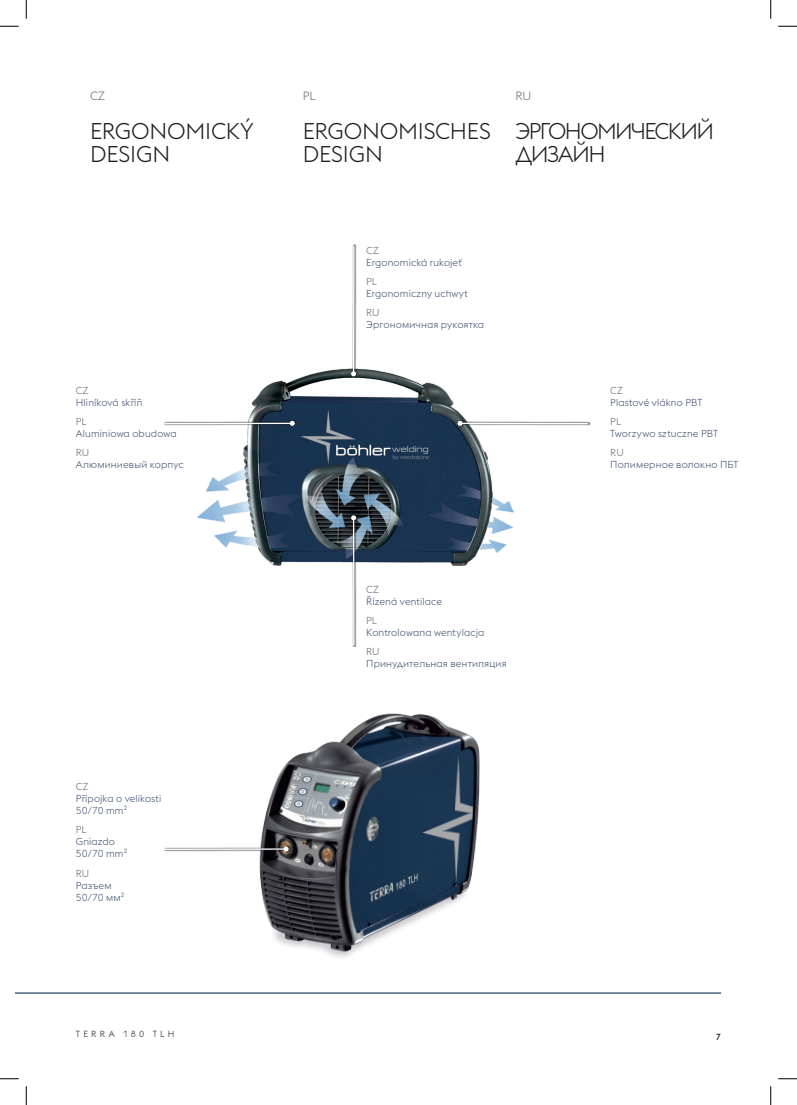
<style>
.page{position:relative;width:797px;height:1105px;background:#fff}
.page>*{position:absolute;margin:0;border:0;box-sizing:border-box;transform-origin:0 0}
.HL-2_single_column{font:300 22.5px/22.5px "voestalpine";letter-spacing:-.015em;color:#231f20}
.HL-2_single_column-2{font:300 22.5px/22.5px "voestalpine";letter-spacing:-.075em;color:#231f20}
.Language_single_colu{font:300 11.88px "voestalpine";color:#6c6d70}
.Caption_language{font:300 10px/12px "voestalpine";letter-spacing:.015em;color:#3e5172}
.Caption_language-2{font:300 10px "voestalpine";color:#6c6d70}
.t1{font:300 8.75px "voestalpine";letter-spacing:.365em;color:#231f20}
.t2{font:500 8.75px "voestalpine";color:#231f20}
</style>
<div class="page">
<hr style="left:16px;top:992px;width:705px;height:2px;background:#284264">
<img style="left:196px;top:368px;width:318px;height:197px">
<img style="left:259px;top:713px;width:221px;height:245px">
<div style="left:164px;top:419px;width:133px;height:8px;background:#231f20;opacity:.5"></div>
<hr style="left:164px;top:423px;width:128px;height:1px;background:#fff">
<svg style="left:290px;top:421px;width:5px;height:5px"></svg>
<div style="left:164px;top:845px;width:127px;height:8px;background:#231f20;opacity:.5"></div>
<hr style="left:164px;top:848px;width:122px;height:2px;background:#fff">
<svg style="left:283px;top:846px;width:5px;height:5px"></svg>
<div style="left:457px;top:419px;width:133px;height:8px;background:#231f20;opacity:.5"></div>
<hr style="left:460px;top:423px;width:128px;height:1px;background:#fff">
<svg style="left:457px;top:421px;width:5px;height:5px"></svg>
<div style="left:350px;top:245px;width:9px;height:133px;background:#231f20;opacity:.5"></div>
<hr style="left:353px;top:246px;width:1px;height:128px;background:#fff">
<svg style="left:351px;top:371px;width:5px;height:5px"></svg>
<div style="left:350px;top:514px;width:9px;height:133px;background:#231f20;opacity:.5"></div>
<hr style="left:353px;top:518px;width:1px;height:128px;background:#fff">
<svg style="left:351px;top:515px;width:5px;height:5px"></svg>
<svg style="left:0;top:25px;width:19px;height:2px"></svg>
<svg style="left:778px;top:25px;width:19px;height:2px"></svg>
<svg style="left:0;top:1078px;width:19px;height:1px"></svg>
<svg style="left:778px;top:1078px;width:19px;height:1px"></svg>
<svg style="left:25px;top:0;width:2px;height:19px"></svg>
<svg style="left:25px;top:1086px;width:2px;height:19px"></svg>
<svg style="left:770px;top:0;width:1px;height:19px"></svg>
<svg style="left:770px;top:1086px;width:1px;height:19px"></svg>
<p class="Language_single_colu" style="left:90px;top:89px;width:17px">CZ</p>
<p class="Language_single_colu" style="left:303px;top:89px;width:14px">PL</p>
<p class="Language_single_colu" style="left:515px;top:89px;width:17px">RU</p>
<p class="HL-2_single_column" style="left:90px;top:120px;width:165px">ERGONOMICKÝ<br>DESIGN</p>
<p class="HL-2_single_column" style="left:303px;top:120px;width:190px">ERGONOMISCHES<br>DESIGN</p>
<p class="HL-2_single_column-2" style="left:515px;top:120px;width:200px">ЭРГОНОМИЧЕСКИЙ<br>ДИЗАЙН</p>
<p class="Caption_language-2" style="left:76px;top:385px;width:14px">CZ</p>
<p class="Caption_language" style="left:76px;top:396px;width:68px">Hliníková skříň</p>
<p class="Caption_language-2" style="left:76px;top:416px;width:12px">PL</p>
<p class="Caption_language" style="left:76px;top:427px;width:102px">Aluminiowa obudowa</p>
<p class="Caption_language-2" style="left:76px;top:447px;width:15px">RU</p>
<p class="Caption_language" style="left:76px;top:459px;width:109px">Алюминиевый корпус</p>
<p class="Caption_language-2" style="left:76px;top:781px;width:14px">CZ</p>
<p class="Caption_language" style="left:76px;top:793px;width:87px">Přípojka o velikosti<br>50/70 mm²</p>
<p class="Caption_language-2" style="left:76px;top:824px;width:12px">PL</p>
<p class="Caption_language" style="left:76px;top:836px;width:53px">Gniazdo<br>50/70 mm²</p>
<p class="Caption_language-2" style="left:76px;top:867px;width:15px">RU</p>
<p class="Caption_language" style="left:76px;top:879px;width:50px">Разъем<br>50/70 мм²</p>
<p class="Caption_language-2" style="left:366px;top:245px;width:14px">CZ</p>
<p class="Caption_language" style="left:366px;top:257px;width:97px">Ergonomická rukojeť</p>
<p class="Caption_language-2" style="left:366px;top:276px;width:12px">PL</p>
<p class="Caption_language" style="left:366px;top:288px;width:103px">Ergonomiczny uchwyt</p>
<p class="Caption_language-2" style="left:366px;top:307px;width:15px">RU</p>
<p class="Caption_language" style="left:366px;top:319px;width:119px">Эргономичная рукоятка</p>
<p class="Caption_language-2" style="left:366px;top:583px;width:14px">CZ</p>
<p class="Caption_language" style="left:366px;top:595px;width:77px">Řízená ventilace</p>
<p class="Caption_language-2" style="left:366px;top:615px;width:12px">PL</p>
<p class="Caption_language" style="left:366px;top:626px;width:120px">Kontrolowana wentylacja</p>
<p class="Caption_language-2" style="left:366px;top:646px;width:15px">RU</p>
<p class="Caption_language" style="left:366px;top:657px;width:142px">Принудительная вентиляция</p>
<p class="Caption_language-2" style="left:610px;top:385px;width:14px">CZ</p>
<p class="Caption_language" style="left:610px;top:396px;width:93px">Plastové vlákno PBT</p>
<p class="Caption_language-2" style="left:610px;top:416px;width:12px">PL</p>
<p class="Caption_language" style="left:610px;top:427px;width:109px">Tworzywo sztuczne PBT</p>
<p class="Caption_language-2" style="left:610px;top:447px;width:15px">RU</p>
<p class="Caption_language" style="left:610px;top:459px;width:130px">Полимерное волокно ПБТ</p>
<p class="t1" style="left:76px;top:1029px;width:100px">TERRA 180 TLH</p>
<p class="t2" style="left:716px;top:1031px;width:7px">7</p>
</div>
